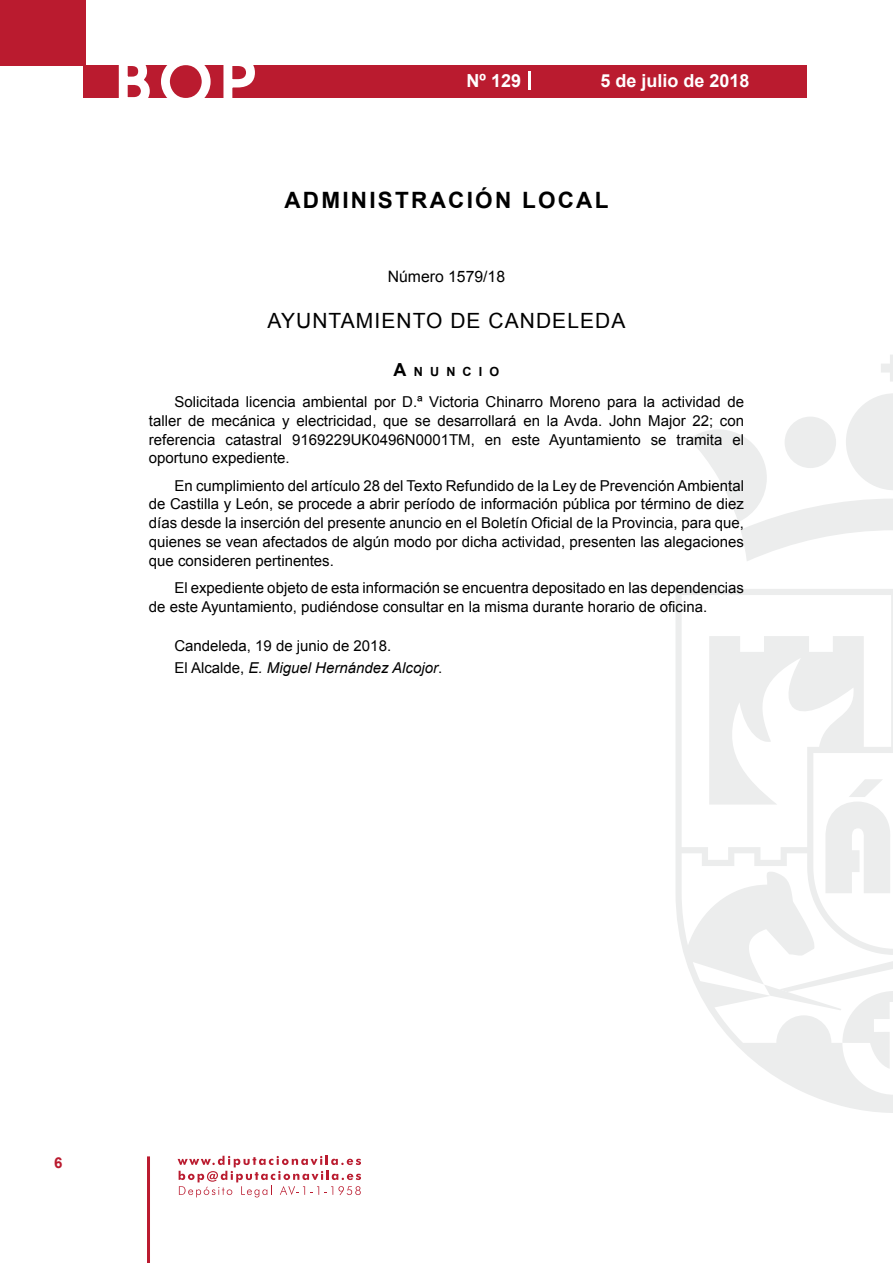
<style>
.page{position:relative;width:893px;height:1263px;background:#fff}
.page>*{position:absolute;margin:0;border:0;box-sizing:border-box;transform-origin:0 0}
.t1{font:500 61.5px "Avant Garde";color:#fff}
.t2{font:700 22.5px "Arial";letter-spacing:.1em;color:#000}
.t3{font:21px "Arial";letter-spacing:.05em;color:#000}
.t4{font:700 18px "Arial";color:#fff}
.t5{font:15.75px "Arial";color:#000}
.t6{font:15px/18.8px "Arial";color:#000;text-align:justify}
.t7{font:700 15px "Arial";color:#ba1b2f}
.t8{font:700 12.6px "Arial";letter-spacing:.57em;color:#000}
.s1{font-size:18px}
.s2{font-style:italic}
</style>
<div class="page">
<svg style="left:178px;top:1156px;width:183px;height:41px"></svg>
<hr style="left:147px;top:1156px;width:3px;height:107px;background:#ba1b2f">
<div style="left:0;top:0;width:85px;height:66px;background:#ba1b2f"></div>
<div style="left:84px;top:65px;width:723px;height:33px;background:#ba1b2f"></div>
<svg style="left:118px;top:65px;width:32px;height:33px"></svg>
<svg style="left:161px;top:65px;width:50px;height:33px"></svg>
<svg style="left:223px;top:65px;width:32px;height:33px"></svg>
<svg style="left:529px;top:71px;width:2px;height:19px"></svg>
<svg style="left:881px;top:355px;width:12px;height:27px"></svg>
<svg style="left:690px;top:393px;width:203px;height:168px"></svg>
<svg style="left:676px;top:589px;width:217px;height:524px"></svg>
<svg style="left:764px;top:984px;width:129px;height:86px"></svg>
<svg style="left:825px;top:779px;width:66px;height:114px"></svg>
<h1 class="t1" style="left:115px;top:44px;width:141px">BOP</h1>
<p class="t4" style="left:467px;top:69px;width:56px">Nº 129</p>
<p class="t4" style="left:600px;top:69px;width:151px">5 de julio de 2018</p>
<h2 class="t2" style="left:284px;top:185px;width:325px">ADMINISTRACIÓN LOCAL</h2>
<p class="t5" style="left:388px;top:266px;width:119px">Número 1579/18</p>
<h3 class="t3" style="left:268px;top:307px;width:359px">AYUNTAMIENTO DE CANDELEDA</h3>
<p class="t8" style="left:394px;top:363px;width:107px"><span class="s1">A</span>NUNCIO</p>
<p class="t6" style="left:149px;top:392px;width:597px;text-indent:26px">Solicitada licencia ambiental por D.ª Victoria Chinarro Moreno para la actividad de taller de mecánica y electricidad, que se desarrollará en la Avda. John Major 22; con referencia catastral 9169229UK0496N0001TM, en este Ayuntamiento se tramita el oportuno expediente.</p>
<p class="t6" style="left:149px;top:476px;width:597px;text-indent:26px">En cumplimiento del artículo 28 del Texto Refundido de la Ley de Prevención Ambiental de Castilla y León, se procede a abrir período de información pública por término de diez días desde la inserción del presente anuncio en el Boletín Oficial de la Provincia, para que, quienes se vean afectados de algún modo por dicha actividad, presenten las alegaciones que consideren pertinentes.</p>
<p class="t6" style="left:149px;top:578px;width:597px;text-indent:26px">El expediente objeto de esta información se encuentra depositado en las dependencias de este Ayuntamiento, pudiéndose consultar en la misma durante horario de oficina.</p>
<p class="t6" style="left:174px;top:635px;width:269px;line-height:22.2px">Candeleda, 19 de junio de 2018.<br>El Alcalde, <span class="s2">E. Miguel Hernández Alcojor</span>.</p>
<p class="t7" style="left:54px;top:1153px;width:10px">6</p>
</div>
